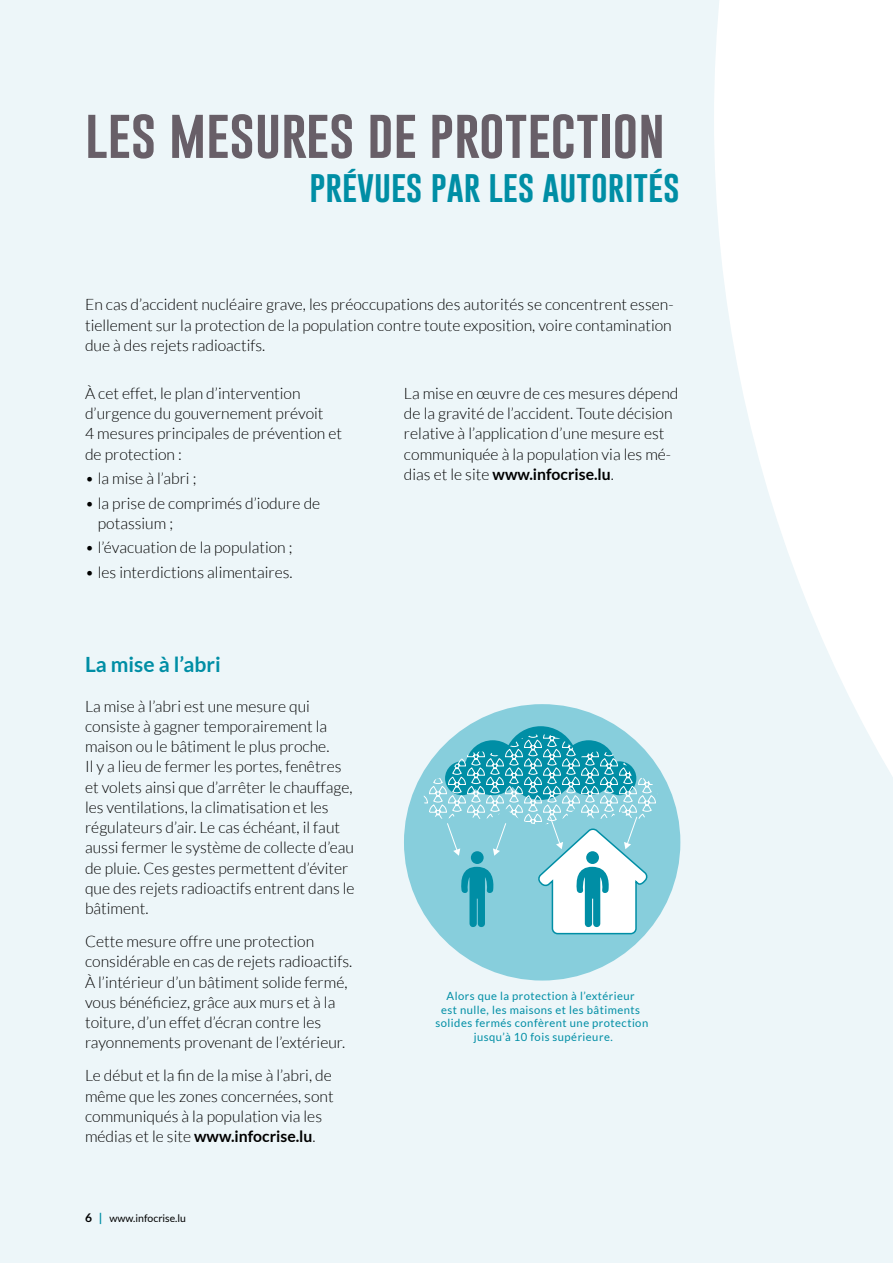
<style>
.page{position:relative;width:893px;height:1263px;background:#edf6f9}
.page>*{position:absolute;margin:0;border:0;box-sizing:border-box;transform-origin:0 0}
.t1{font:51px "Gobold";color:#685f68}
.t2{font:33px "Gobold";color:#008ea5}
.t3{font:700 21px "Lato";color:#008ea5}
.t4{font:300 15.75px/20.2px "Lato";color:#000}
.t5{font:11.25px/13.5px "Lato";letter-spacing:.04em;color:#008ea5;text-align:center}
.t6{font:10.5px "Lato";color:#000}
.s1{font-weight:700}
.s2{font-weight:700;font-size:12px}
.s3{font-weight:700;font-size:12px;color:#008ea5}
</style>
<div class="page">
<svg style="left:714px;top:0;width:179px;height:776px;fill:#fff"></svg>
<div style="left:404px;top:704px;width:276px;height:276px;background:#87cedc;border-radius:50%"></div>
<svg style="left:424px;top:726px;width:234px;height:209px"></svg>
<h1 class="t1" style="left:85px;top:101px;width:581px">LES MESURES DE PROTECTION</h1>
<h2 class="t2" style="left:309px;top:165px;width:372px">PRÉVUES PAR LES AUTORITÉS</h2>
<p class="t4" style="left:85px;top:295px;width:590px;text-align:justify">En cas d’accident nucléaire grave, les préoccupations des autorités se concentrent essen&shy;tiellement sur la protection de la population contre toute exposition, voire contamination due à des rejets radioactifs.</p>
<p class="t4" style="left:85px;top:383px;width:259px">À cet effet, le plan d’intervention d’urgence du gouvernement prévoit<br>4 mesures principales de prévention et de protection :</p>
<p class="t4" style="left:85px;top:468px;width:113px">• la mise à l’abri ;</p>
<p class="t4" style="left:98px;top:493px;width:224px;text-indent:-13px">• la prise de comprimés d’iodure de potassium ;</p>
<p class="t4" style="left:85px;top:538px;width:209px">• l’évacuation de la population ;</p>
<p class="t4" style="left:85px;top:562px;width:209px">• les interdictions alimentaires.</p>
<h3 class="t3" style="left:85px;top:652px;width:137px">La mise à l’abri</h3>
<p class="t4" style="left:85px;top:696px;width:271px">La mise à l’abri est une mesure qui consiste à gagner temporairement la maison ou le bâtiment le plus proche.<br>Il y a lieu de fermer les portes, fenêtres et volets ainsi que d’arrêter le chauffage, les ventilations, la climatisation et les régulateurs d’air. Le cas échéant, il faut aussi fermer le système de collecte d’eau de pluie. Ces gestes permettent d’éviter que des rejets radioactifs entrent dans le bâtiment.</p>
<p class="t4" style="left:85px;top:931px;width:269px">Cette mesure offre une protection considérable en cas de rejets radioactifs.<br>À l’intérieur d’un bâtiment solide fermé, vous bénéficiez, grâce aux murs et à la toiture, d’un effet d’écran contre les rayonnements provenant de l’extérieur.</p>
<p class="t4" style="left:85px;top:1066px;width:250px">Le début et la fin de la mise à l’abri, de même que les zones concernées, sont communiqués à la population via les médias et le site <span class="s1">www.infocrise.lu</span>.</p>
<p class="t6" style="left:85px;top:1212px;width:103px"><span class="s2">6</span> <span class="s3">|</span> www.infocrise.lu</p>
<p class="t4" style="left:404px;top:383px;width:276px">La mise en œuvre de ces mesures dépend de la gravité de l’accident. Toute décision relative à l’application d’une mesure est communiquée à la population via les mé&shy;dias et le site <span class="s1">www.infocrise.lu</span>.</p>
<p class="t5" style="left:436px;top:989px;width:214px">Alors que la protection à l’extérieur<br>est nulle, les maisons et les bâtiments solides fermés confèrent une protection jusqu’à 10 fois supérieure.</p>
</div>
